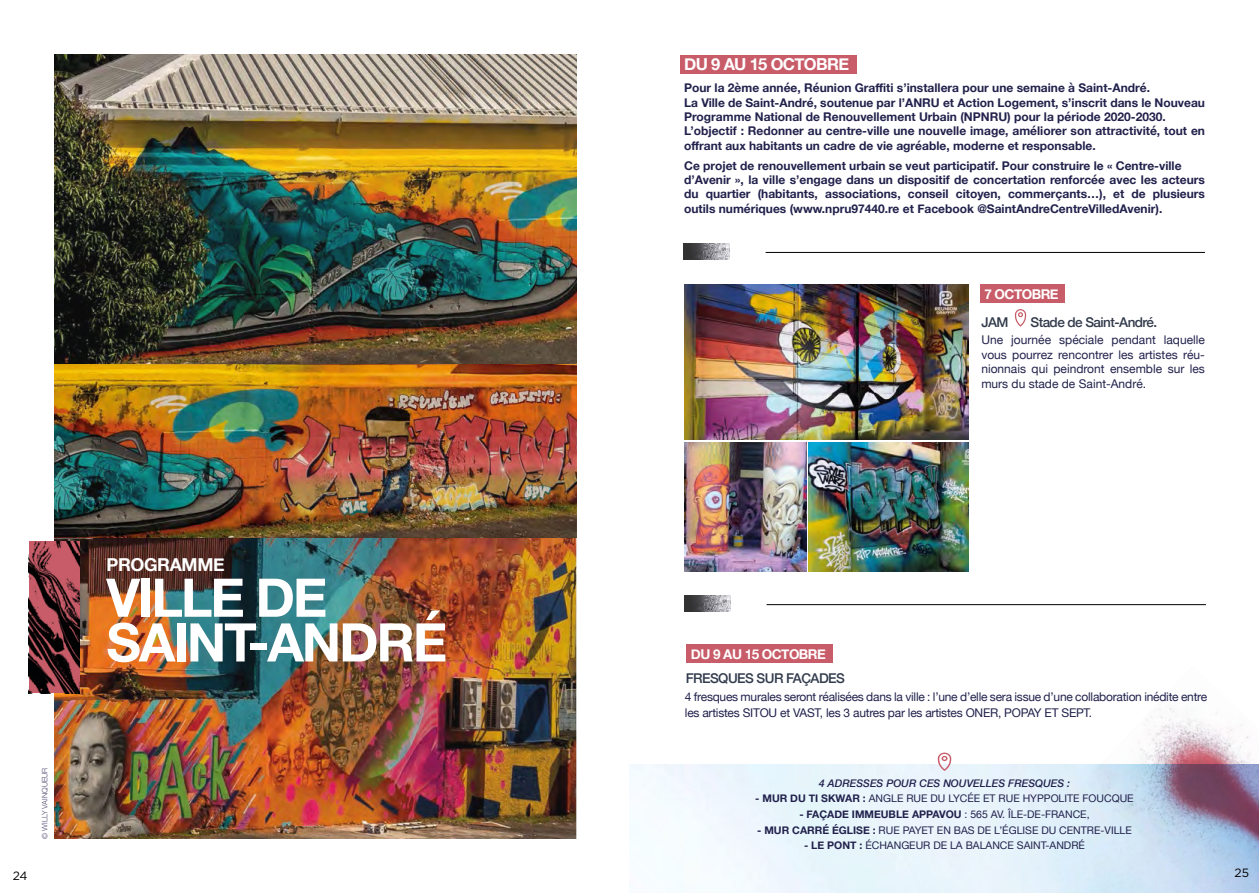
<style>
.page{position:relative;width:1259px;height:893px;background:#fff}
.page>*{position:absolute;margin:0;border:0;box-sizing:border-box;transform-origin:0 0}
.t1{font:700 53.25px/44.7px "Helvetica Neue";letter-spacing:-.04em;color:#fff}
.t2{font:700 17.85px "Helvetica Neue";letter-spacing:-.02em;color:#fff}
.t3{font:700 16.5px "Helvetica Neue";letter-spacing:-.04em;color:#fff}
.t4{font:500 13.5px "Helvetica Neue";letter-spacing:-.04em;color:#323b4c}
.t5{font:700 13.5px "Helvetica Neue";letter-spacing:-.04em;color:#fff}
.t6{font:700 12px/14.4px "Helvetica Neue";color:#21214c}
.t7{font:12px/14.4px "Helvetica Neue";letter-spacing:-.02em;color:#21214c}
.t8{font:12px "Gotham";color:#000}
.t9{font:10.5px "Helvetica Neue";color:#21214c}
.t10{font:700 10.5px "Helvetica Neue";color:#21214c}
.t11{font:italic 500 10.5px "Helvetica Neue";color:#21214c}
.t12{font:300 7.5px "Helvetica Neue";color:#544b72}
.s1{font-size:13.5px;color:#fff}
.s2{font-weight:700;font-size:13.5px;color:#fff}
.s3{font-weight:700}
.s4{font-weight:400}
</style>
<div class="page">
<img style="left:54px;top:54px;width:522px;height:310px">
<img style="left:54px;top:538px;width:522px;height:301px">
<img style="left:29px;top:542px;width:50px;height:151px">
<div style="left:679px;top:55px;width:177px;height:18px;background:#c85d69"></div>
<img style="left:1084px;top:708px;width:175px;height:185px">
<img style="left:54px;top:364px;width:522px;height:174px">
<div style="left:685px;top:645px;width:147px;height:18px;background:#c85d69"></div>
<div style="left:980px;top:284px;width:85px;height:18px;background:#c85d69"></div>
<img style="left:685px;top:284px;width:283px;height:156px">
<img style="left:685px;top:442px;width:122px;height:129px">
<img style="left:809px;top:442px;width:159px;height:129px">
<hr style="left:765px;top:252px;width:440px;height:1px;background:#000">
<img style="left:683px;top:243px;width:47px;height:16px">
<hr style="left:766px;top:604px;width:440px;height:1px;background:#000">
<img style="left:684px;top:595px;width:47px;height:16px">
<svg style="left:937px;top:752px;width:14px;height:19px"></svg>
<svg style="left:1014px;top:309px;width:12px;height:18px"></svg>
<p class="t8" style="left:13px;top:868px;width:16px">24</p>
<p class="t12" style="left:39px;top:839px;width:73px;rotate:-90deg">© WILLY VAINQUEUR</p>
<h2 class="t2" style="left:107px;top:551px;width:120px">PROGRAMME</h2>
<h1 class="t1" style="left:106px;top:577px;width:342px">VILLE DE<br>SAINT-ANDRÉ</h1>
<h3 class="t3" style="left:684px;top:51px;width:166px">DU 9 AU 15 OCTOBRE</h3>
<p class="t6" style="left:684px;top:81px;width:522px">Pour la 2ème année, Réunion Graffiti s’installera pour une semaine à Saint-André.<br>La Ville de Saint-André, soutenue par l’ANRU et Action Logement, s’inscrit dans le Nouveau Programme National de Renouvellement Urbain (NPNRU) pour la période 2020-2030.<br>L’objectif : Redonner au centre-ville une nouvelle image, améliorer son attractivité, tout en offrant aux habitants un cadre de vie agréable, moderne et responsable.</p>
<p class="t6" style="left:684px;top:158px;width:522px">Ce projet de renouvellement urbain se veut participatif. Pour construire le « Centre-ville d’Avenir », la ville s’engage dans un dispositif de concertation renforcée avec les acteurs du quartier (habitants, associations, conseil citoyen, commerçants…), et de plusieurs outils numériques (www.npru97440.re et Facebook @SaintAndreCentreVilledAvenir).</p>
<p class="t5" style="left:984px;top:284px;width:76px">7 OCTOBRE</p>
<p class="t4" style="left:981px;top:311px;width:29px">JAM</p>
<p class="t4" style="left:1030px;top:311px;width:128px">Stade de Saint-André.</p>
<p class="t7" style="left:981px;top:334px;width:225px;text-align:justify">Une journée spéciale pendant laquelle vous pourrez rencontrer les artistes réu&shy;nionnais qui peindront ensemble sur les murs du stade de Saint-André.</p>
<p class="t5" style="left:691px;top:644px;width:136px">DU 9 AU 15 OCTOBRE</p>
<p class="t4" style="left:685px;top:667px;width:161px">FRESQUES SUR FAÇADES</p>
<p class="t7" style="left:685px;top:689px;width:524px;line-height:16.2px">4 fresques murales seront réalisées dans la ville : l’une d’elle sera issue d’une collaboration inédite entre les artistes SITOU et VAST, les 3 autres par les artistes ONER, POPAY ET SEPT. <span class="s1">C</span><span class="s2">T</span></p>
<p class="t11" style="left:819px;top:774px;width:253px">4 ADRESSES POUR CES NOUVELLES FRESQUES :</p>
<p class="t9" style="left:755px;top:791px;width:380px"><span class="s3">- MUR DU TI SKWAR :</span> ANGLE RUE DU LYCÉE ET RUE HYPPOLITE FOUCQUE</p>
<p class="t10" style="left:799px;top:806px;width:292px">- FAÇADE IMMEUBLE APPAVOU <span class="s4">: 565 AV. ÎLE-DE-FRANCE,</span></p>
<p class="t9" style="left:757px;top:822px;width:376px"><span class="s3">- MUR CARRÉ ÉGLISE :</span> RUE PAYET EN BAS DE L’ÉGLISE DU CENTRE-VILLE</p>
<p class="t9" style="left:804px;top:838px;width:282px"><span class="s3">- LE PONT :</span> ÉCHANGEUR DE LA BALANCE SAINT-ANDRÉ</p>
<p class="t8" style="left:1234px;top:865px;width:16px">25</p>
</div>
